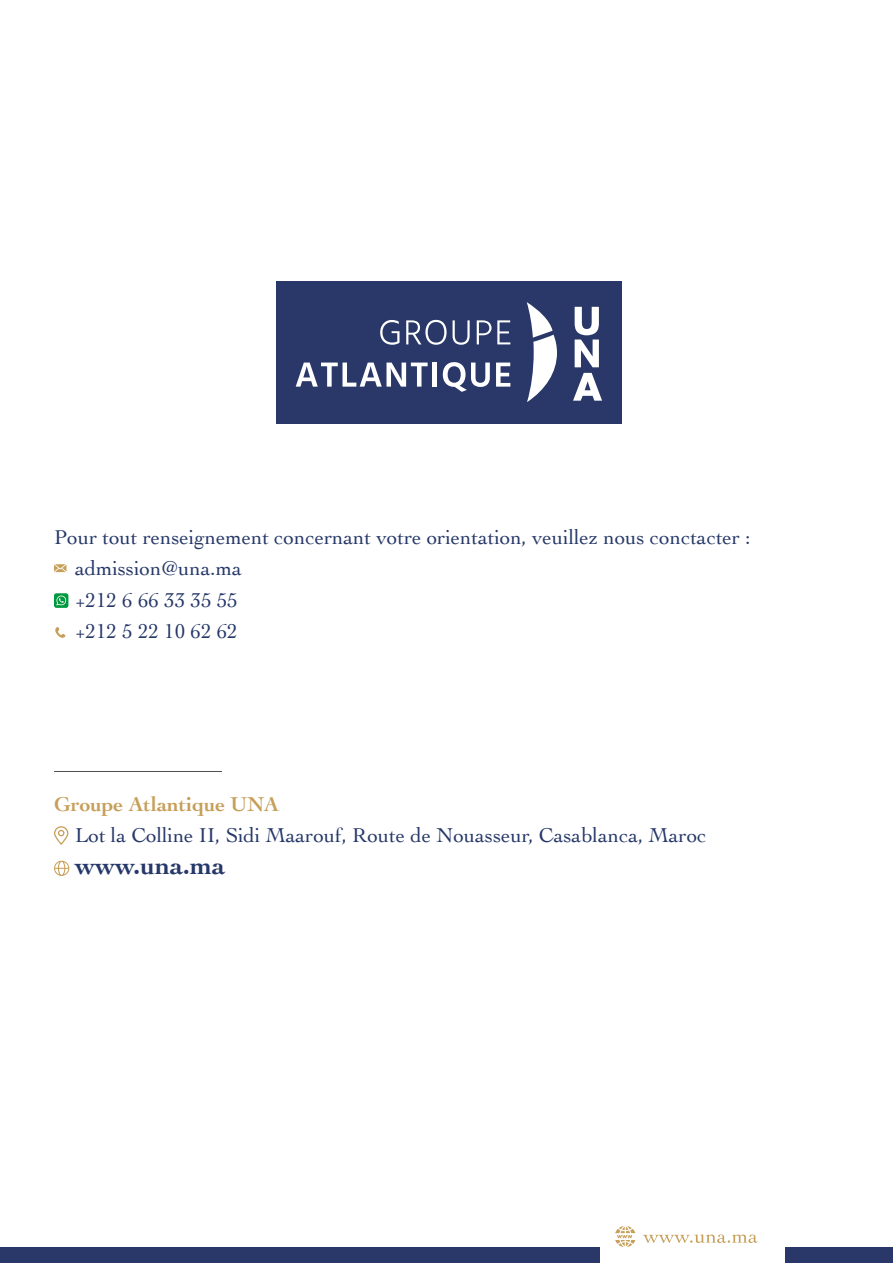
<style>
.page{position:relative;width:893px;height:1263px;background:#fff}
.page>*{position:absolute;margin:0;border:0;box-sizing:border-box;transform-origin:0 0}
.t1{font:700 27px "Cochin";color:#263869}
.t2{font:21px/31.2px "Cochin";color:#263869}
.t3{font:700 21px "Cochin";color:#c69f59}
</style>
<div class="page">
<svg style="left:54px;top:564px;width:12px;height:8px"></svg>
<svg style="left:55px;top:627px;width:10px;height:11px"></svg>
<svg style="left:54px;top:826px;width:14px;height:19px"></svg>
<svg style="left:54px;top:861px;width:15px;height:15px"></svg>
<hr style="left:54px;top:771px;width:167px;height:1px;background:#514f52">
<div style="left:0;top:1247px;width:600px;height:16px;background:#293868"></div>
<div style="left:785px;top:1247px;width:108px;height:16px;background:#293868"></div>
<svg style="left:643px;top:1234px;width:115px;height:9px"></svg>
<svg style="left:615px;top:1226px;width:20px;height:21px"></svg>
<div style="left:276px;top:281px;width:346px;height:142px;background:#293868"></div>
<svg style="left:296px;top:363px;width:132px;height:24px"></svg>
<hr style="left:433px;top:363px;width:4px;height:24px;background:#fff">
<svg style="left:443px;top:362px;width:47px;height:30px"></svg>
<svg style="left:496px;top:363px;width:14px;height:24px"></svg>
<svg style="left:573px;top:373px;width:29px;height:28px"></svg>
<svg style="left:527px;top:302px;width:30px;height:100px"></svg>
<svg style="left:575px;top:307px;width:24px;height:60px"></svg>
<svg style="left:380px;top:320px;width:19px;height:25px"></svg>
<svg style="left:406px;top:320px;width:41px;height:25px"></svg>
<svg style="left:453px;top:320px;width:17px;height:25px"></svg>
<svg style="left:477px;top:320px;width:14px;height:24px"></svg>
<svg style="left:497px;top:320px;width:13px;height:24px"></svg>
<svg style="left:54px;top:593px;width:14px;height:15px"></svg>
<p class="t2" style="left:75px;top:521px;width:677px;text-indent:-21px">Pour tout renseignement concernant votre orientation, veuillez nous conctacter : admission@una.ma<br>+212 6 66 33 35 55<br>+212 5 22 10 62 62</p>
<p class="t3" style="left:54px;top:790px;width:226px">Groupe Atlantique UNA</p>
<p class="t2" style="left:75px;top:819px;width:633px">Lot la Colline II, Sidi Maarouf, Route de Nouasseur, Casablanca, Maroc</p>
<p class="t1" style="left:75px;top:847px;width:152px">www.una.ma</p>
</div>
